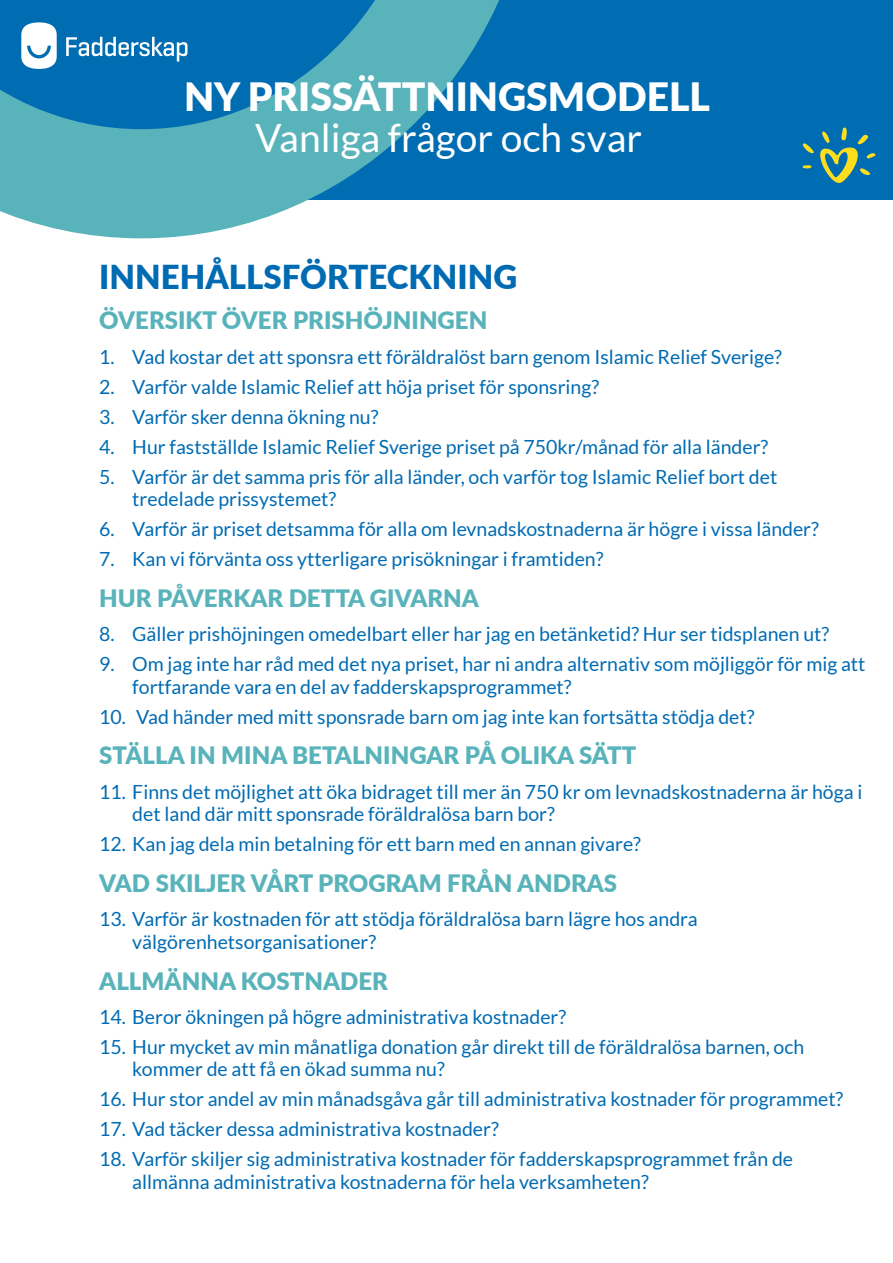
<style>
.page{position:relative;width:893px;height:1263px;background:#fff}
.page>*{position:absolute;margin:0;border:0;box-sizing:border-box;transform-origin:0 0}
.t1{font:900 39px "Lato";color:#fff}
.t2{font:39px "Lato";color:#fff}
.t3{font:900 33px "Lato";color:#006bb3}
.t4{font:900 24px "Lato";color:#59b3ba}
.t5{font:19.5px/22.5px "Lato";color:#006bb3}
</style>
<div class="page">
<div style="left:0;top:0;width:893px;height:199px;background:#006cb2"></div>
<svg style="left:802px;top:127px;width:73px;height:56px"></svg>
<svg style="left:0;top:0;width:536px;height:238px;fill:#59b3ba"></svg>
<svg style="left:66px;top:37px;width:122px;height:25px"></svg>
<svg style="left:21px;top:22px;width:36px;height:47px;background:#cfe3f0"></svg>
<h1 class="t1" style="left:184px;top:67px;width:528px">NY PRISSÄTTNINGSMODELL</h1>
<h1 class="t2" style="left:255px;top:116px;width:389px">Vanliga frågor och svar</h1>
<h2 class="t3" style="left:99px;top:252px;width:419px">INNEHÅLLSFÖRTECKNING</h2>
<p class="t4" style="left:99px;top:303px;width:390px">ÖVERSIKT ÖVER PRISHÖJNINGEN</p>
<p class="t5" style="left:99px;top:346px;width:684px">1. Vad kostar det att sponsra ett föräldralöst barn genom Islamic Relief Sverige?</p>
<p class="t5" style="left:99px;top:376px;width:501px">2. Varför valde Islamic Relief att höja priset för sponsring?</p>
<p class="t5" style="left:99px;top:405px;width:281px">3. Varför sker denna ökning nu?</p>
<p class="t5" style="left:99px;top:435px;width:670px">4. Hur fastställde Islamic Relief Sverige priset på 750kr/månad för alla länder?</p>
<p class="t5" style="left:132px;top:465px;width:646px;text-indent:-33px">5. Varför är det samma pris för alla länder, och varför tog Islamic Relief bort det tredelade prissystemet?</p>
<p class="t5" style="left:99px;top:518px;width:721px">6. Varför är priset detsamma för alla om levnadskostnaderna är högre i vissa länder?</p>
<p class="t5" style="left:99px;top:548px;width:506px">7. Kan vi förvänta oss ytterligare prisökningar i framtiden?</p>
<p class="t4" style="left:99px;top:580px;width:381px">HUR PÅVERKAR DETTA GIVARNA</p>
<p class="t5" style="left:99px;top:623px;width:731px">8. Gäller prishöjningen omedelbart eller har jag en betänketid? Hur ser tidsplanen ut?</p>
<p class="t5" style="left:132px;top:653px;width:735px;text-indent:-33px">9. Om jag inte har råd med det nya priset, har ni andra alternativ som möjliggör för mig att fortfarande vara en del av fadderskapsprogrammet?</p>
<p class="t5" style="left:99px;top:705px;width:657px">10. Vad händer med mitt sponsrade barn om jag inte kan fortsätta stödja det?</p>
<p class="t4" style="left:99px;top:737px;width:539px">STÄLLA IN MINA BETALNINGAR PÅ OLIKA SÄTT</p>
<p class="t5" style="left:132px;top:780px;width:731px;text-indent:-33px">11. Finns det möjlighet att öka bidraget till mer än 750 kr om levnadskostnaderna är höga i det land där mitt sponsrade föräldralösa barn bor?</p>
<p class="t5" style="left:99px;top:833px;width:543px">12. Kan jag dela min betalning för ett barn med en annan givare?</p>
<p class="t4" style="left:99px;top:865px;width:519px">VAD SKILJER VÅRT PROGRAM FRÅN ANDRAS</p>
<p class="t5" style="left:132px;top:908px;width:567px;text-indent:-33px">13. Varför är kostnaden för att stödja föräldralösa barn lägre hos andra välgörenhetsorganisationer?</p>
<p class="t4" style="left:99px;top:963px;width:290px">ALLMÄNNA KOSTNADER</p>
<p class="t5" style="left:99px;top:1005px;width:468px">14. Beror ökningen på högre administrativa kostnader?</p>
<p class="t5" style="left:132px;top:1035px;width:674px;text-indent:-33px">15. Hur mycket av min månatliga donation går direkt till de föräldralösa barnen, och kommer de att få en ökad summa nu?</p>
<p class="t5" style="left:99px;top:1088px;width:745px">16. Hur stor andel av min månadsgåva går till administrativa kostnader för programmet?</p>
<p class="t5" style="left:99px;top:1118px;width:401px">17. Vad täcker dessa administrativa kostnader?</p>
<p class="t5" style="left:132px;top:1148px;width:662px;text-indent:-33px">18. Varför skiljer sig administrativa kostnader för fadderskapsprogrammet från de allmänna administrativa kostnaderna för hela verksamheten?</p>
</div>
